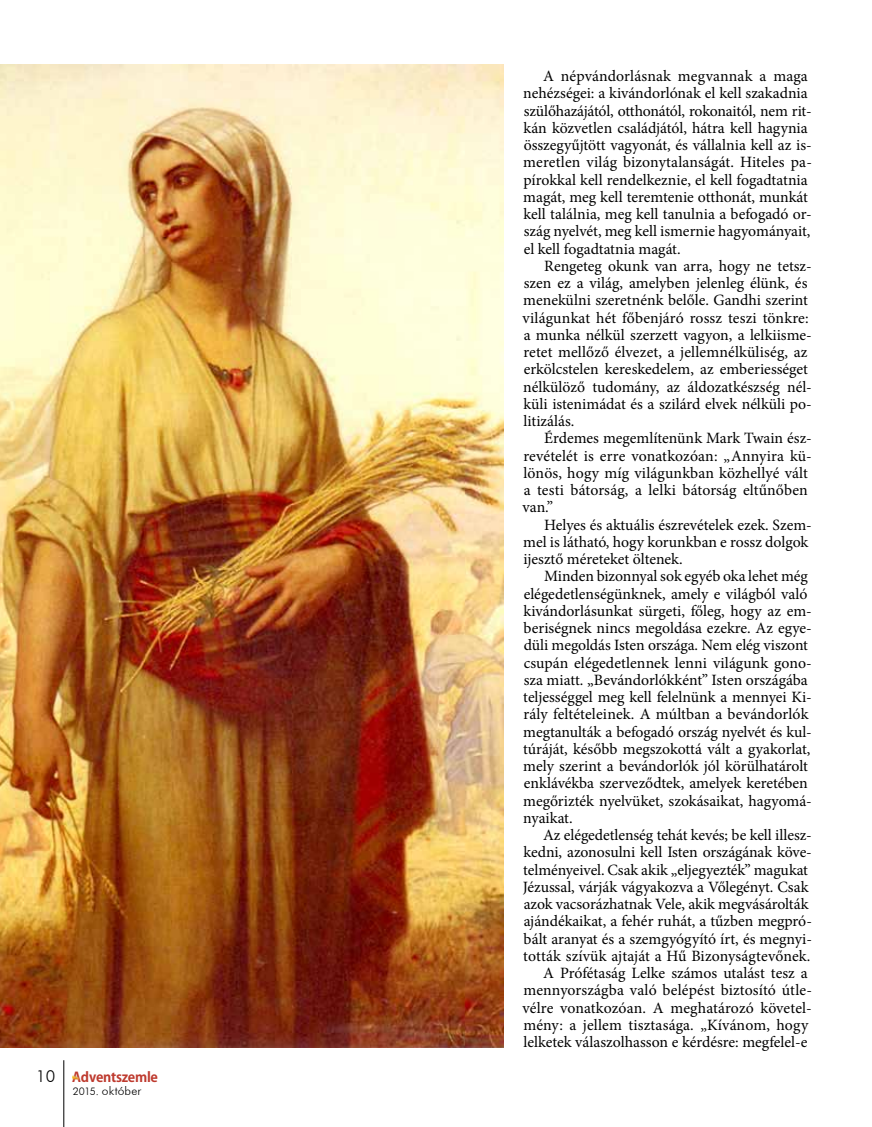
<style>
.page{position:relative;width:872px;height:1127px;background:#fff}
.page>*{position:absolute;margin:0;border:0;box-sizing:border-box;transform-origin:0 0}
.t1{font:15.75px/17.2px "Minion Pro";color:#000}
.t2{font:700 13.5px "Koz Go Pr 6 N";letter-spacing:-.02em;color:#be3a2e}
.t3{font:300 12px "Futura BT";letter-spacing:.015em;color:#000}
.s1{font-family:"Futura BT";font-weight:300;font-size:16.5px;color:#000}
.s2{font-size:10.5px}
</style>
<div class="page">
<img style="left:0;top:64px;width:503px;height:984px">
<hr style="left:64px;top:1060px;width:1px;height:67px;background:#000">
<svg style="left:72px;top:1075px;width:6px;height:4px"></svg>
<p class="t2" style="left:36px;top:1069px;width:123px"><span class="s1">10</span> Adventszemle</p>
<p class="t3" style="left:73px;top:1083px;width:70px"><span class="s2">2015.</span> október</p>
<p class="t1" style="left:523px;top:67px;width:290px;text-indent:20px">A népvándorlásnak megvannak a maga nehézségei: a kivándorlónak el kell szakadnia szülőhazájától, otthonától, rokonaitól, nem rit&shy;kán közvetlen családjától, hátra kell hagynia összegyűjtött vagyonát, és vállalnia kell az is&shy;meretlen világ bizonytalanságát. Hiteles pa&shy;pírokkal kell rendelkeznie, el kell fogadtatnia magát, meg kell teremtenie otthonát, munkát kell találnia, meg kell tanulnia a befogadó or&shy;szág nyelvét, meg kell ismernie hagyományait, el kell fogadtatnia magát.</p>
<p class="t1" style="left:522px;top:257px;width:291px;text-indent:22px">Rengeteg okunk van arra, hogy ne tets - szen ez a világ, amelyben jelenleg élünk, és menekülni szeretnénk belőle. Gandhi szerint világunkat hét főbenjáró rossz teszi tönkre: a munka nélkül szerzett vagyon, a lelkiisme&shy;retet mellőző élvezet, a jellemnélküliség, az erkölcstelen kereskedelem, az emberiességet nélkülöző tudomány, az áldozatkészség nél&shy;küli istenimádat és a szilárd elvek nélküli po&shy;litizálás.</p>
<p class="t1" style="left:522px;top:430px;width:291px;text-indent:22px">Érdemes megemlítenünk Mark Twain ész&shy;revételét is erre vonatkozóan: „Annyira kü&shy;lönös, hogy míg világunkban közhellyé vált a testi bátorság, a lelki bátorság eltűnőben van.”</p>
<p class="t1" style="left:523px;top:516px;width:290px;text-indent:21px">Helyes és aktuális észrevételek ezek. Szem&shy;mel is látható, hogy korunkban e rossz dolgok ijesztő méreteket öltenek.</p>
<p class="t1" style="left:523px;top:568px;width:290px;text-indent:21px">Minden bizonnyal sok egyéb oka lehet még elégedetlenségünknek, amely e világból való kivándorlásunkat sürgeti, főleg, hogy az em&shy;beriségnek nincs megoldása ezekre. Az egye&shy;düli megoldás Isten országa. Nem elég viszont csupán elégedetlennek lenni világunk gono&shy;sza miatt. „Bevándorlókként” Isten országába teljességgel meg kell felelnünk a mennyei Ki&shy;rály feltételeinek. A múltban a bevándorlók megtanulták a befogadó ország nyelvét és kul&shy;túráját, később megszokottá vált a gyakorlat, mely szerint a bevándorlók jól körülhatárolt enklávékba szerveződtek, amelyek keretében megőrizték nyelvüket, szokásaikat, hagyomá&shy;nyaikat.</p>
<p class="t1" style="left:522px;top:826px;width:291px;text-align:right">Az elégedetlenség tehát kevés; be kell illesz&shy;kedni, azonosulni kell Isten országának köve&shy;telményeivel. Csak akik „eljegyezték” magukat Jézussal, várják vágyakozva a Vőlegényt. Csak azok vacsorázhatnak Vele, akik megvásárolták ajándékaikat, a fehér ruhát, a tűzben megpró&shy;bált aranyat és a szemgyógyító írt, és megnyi&shy;tották szívük ajtaját a Hű Bizonyságtevőnek.<br>A Prófétaság Lelke számos utalást tesz a mennyországba való belépést biztosító útle&shy;vélre vonatkozóan. A meghatározó követel&shy;mény: a jellem tisztasága. „Kívánom, hogy lelketek válaszolhasson e kérdésre: megfelel-e</p>
</div>
